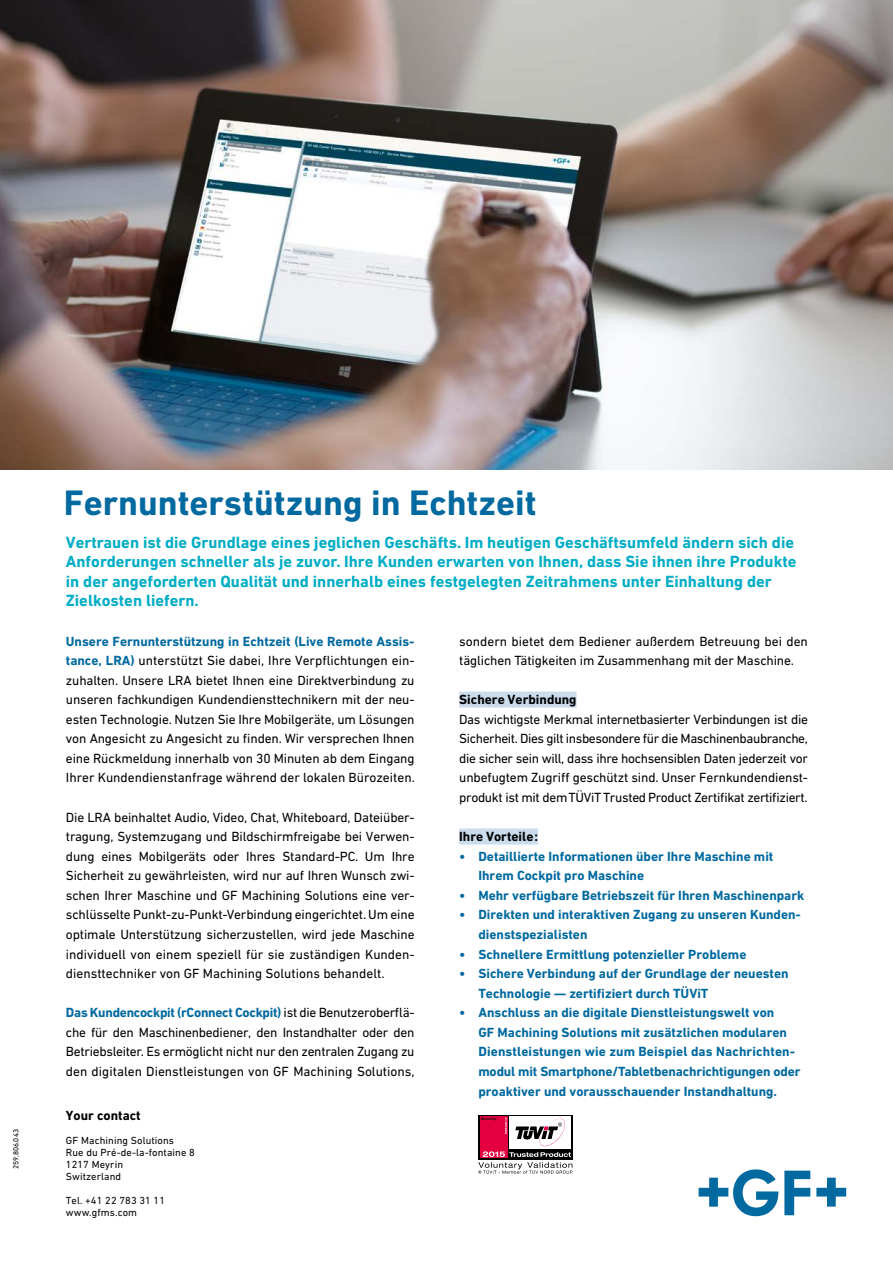
<style>
.page{position:relative;width:893px;height:1263px;background:#fff}
.page>*{position:absolute;margin:0;border:0;box-sizing:border-box;transform-origin:0 0}
.t1{font:700 36px "DIN Next W1 G";color:#0069a0}
.t2{font:700 16.5px/19.5px "DIN Next W1 G";color:#00adc6}
.t3{font:13.5px/19.5px "DIN Next W1 G";color:#000;text-align:justify}
.t4{font:700 13.5px/19.5px "DIN Next W1 G";color:#0069a0}
.t5{font:700 13.5px "DIN Next W1 G";color:#000}
.t6{font:10.5px/12px "DIN Next W1 G";letter-spacing:.01em;color:#000}
.t7{font:7.5px "DIN Next W1 G";color:#000}
.s1{font-weight:700;color:#0069a0}
</style>
<div class="page">
<img style="left:0;top:0;width:893px;height:469px">
<svg style="left:699px;top:1169px;width:79px;height:47px"></svg>
<svg style="left:784px;top:1170px;width:26px;height:45px"></svg>
<svg style="left:816px;top:1178px;width:30px;height:28px"></svg>
<div style="left:478px;top:1115px;width:94px;height:44px;background:#000"></div>
<div style="left:509px;top:1116px;width:62px;height:32px;background:#fff"></div>
<div style="left:480px;top:1116px;width:28px;height:42px;background:#e40040"></div>
<svg style="left:478px;top:1117px;width:94px;height:57px"></svg>
<div style="left:459px;top:691px;width:118px;height:17px;background:#cbdced"></div>
<div style="left:459px;top:828px;width:79px;height:16px;background:#cbdced"></div>
<p class="t7" style="left:12px;top:1169px;width:42px;rotate:-90deg">259.806.043</p>
<h1 class="t1" style="left:64px;top:482px;width:474px">Fernunterstützung in Echtzeit</h1>
<p class="t2" style="left:66px;top:532px;width:732px">Vertrauen ist die Grundlage eines jeglichen Geschäfts. Im heutigen Geschäftsumfeld ändern sich die Anforderungen schneller als je zuvor. Ihre Kunden erwarten von Ihnen, dass Sie ihnen ihre Produkte in der angeforderten Qualität und innerhalb eines festgelegten Zeitrahmens unter Einhaltung der Zielkosten liefern.</p>
<p class="t3" style="left:66px;top:631px;width:350px"><span class="s1">Unsere Fernunterstützung in Echtzeit (Live Remote Assis&shy;tance, LRA)</span> unterstützt Sie dabei, Ihre Verpflichtungen ein&shy;zuhalten. Unsere LRA bietet Ihnen eine Direktverbindung zu unseren fachkundigen Kundendiensttechnikern mit der neu&shy;esten Technologie. Nutzen Sie Ihre Mobilgeräte, um Lösungen von Angesicht zu Angesicht zu finden. Wir versprechen Ihnen eine Rückmeldung innerhalb von 30 Minuten ab dem Eingang Ihrer Kundendienstanfrage während der lokalen Bürozeiten.</p>
<p class="t3" style="left:66px;top:807px;width:350px">Die LRA beinhaltet Audio, Video, Chat, Whiteboard, Dateiüber&shy;tragung, Systemzugang und Bildschirmfreigabe bei Verwen&shy;dung eines Mobilgeräts oder Ihres Standard-PC. Um Ihre Sicherheit zu gewährleisten, wird nur auf Ihren Wunsch zwi&shy;schen Ihrer Maschine und GF Machining Solutions eine ver&shy;schlüsselte Punkt-zu-Punkt-Verbindung eingerichtet. Um eine optimale Unterstützung sicherzustellen, wird jede Maschine individuell von einem speziell für sie zuständigen Kunden&shy;diensttechniker von GF Machining Solutions behandelt.</p>
<p class="t3" style="left:66px;top:1003px;width:350px"><span class="s1">Das Kundencockpit (rConnect Cockpit)</span> ist die Benutzeroberflä&shy;che für den Maschinenbediener, den Instandhalter oder den Betriebsleiter. Es ermöglicht nicht nur den zentralen Zugang zu den digitalen Dienstleistungen von GF Machining Solutions,</p>
<p class="t5" style="left:66px;top:1108px;width:76px">Your contact</p>
<p class="t6" style="left:66px;top:1134px;width:130px">GF Machining Solutions<br>Rue du Pré-de-la-fontaine 8<br>1217 Meyrin<br>Switzerland</p>
<p class="t6" style="left:66px;top:1194px;width:101px">Tel. +41 22 783 31 11 www.gfms.com</p>
<p class="t3" style="left:459px;top:631px;width:350px">sondern bietet dem Bediener außerdem Betreuung bei den täglichen Tätigkeiten im Zusammenhang mit der Maschine.</p>
<p class="t5" style="left:459px;top:692px;width:119px">Sichere Verbindung</p>
<p class="t3" style="left:459px;top:709px;width:350px">Das wichtigste Merkmal internetbasierter Verbindungen ist die Sicherheit. Dies gilt insbesondere für die Maschinenbaubranche, die sicher sein will, dass ihre hochsensiblen Daten jederzeit vor unbefugtem Zugriff geschützt sind. Unser Fernkundendienst&shy;produkt ist mit dem TÜViT Trusted Product Zertifikat zertifiziert.</p>
<p class="t5" style="left:459px;top:829px;width:80px">Ihre Vorteile:</p>
<p class="t4" style="left:478px;top:846px;width:297px;text-indent:-19px">• Detaillierte Informationen über Ihre Maschine mit<br>Ihrem Cockpit pro Maschine</p>
<p class="t4" style="left:459px;top:885px;width:347px">• Mehr verfügbare Betriebszeit für Ihren Maschinenpark</p>
<p class="t4" style="left:478px;top:905px;width:324px;text-indent:-19px">• Direkten und interaktiven Zugang zu unseren Kunden&shy;dienstspezialisten</p>
<p class="t4" style="left:459px;top:944px;width:289px">• Schnellere Ermittlung potenzieller Probleme</p>
<p class="t4" style="left:478px;top:964px;width:312px;text-indent:-19px">• Sichere Verbindung auf der Grundlage der neuesten<br>Technologie — zertifiziert durch TÜViT</p>
<p class="t4" style="left:478px;top:1003px;width:324px;text-indent:-19px">• Anschluss an die digitale Dienstleistungswelt von<br>GF Machining Solutions mit zusätzlichen modularen Dienstleistungen wie zum Beispiel das Nachrichten&shy;modul mit Smartphone/Tabletbenachrichtigungen oder proaktiver und vorausschauender Instandhaltung.</p>
</div>
